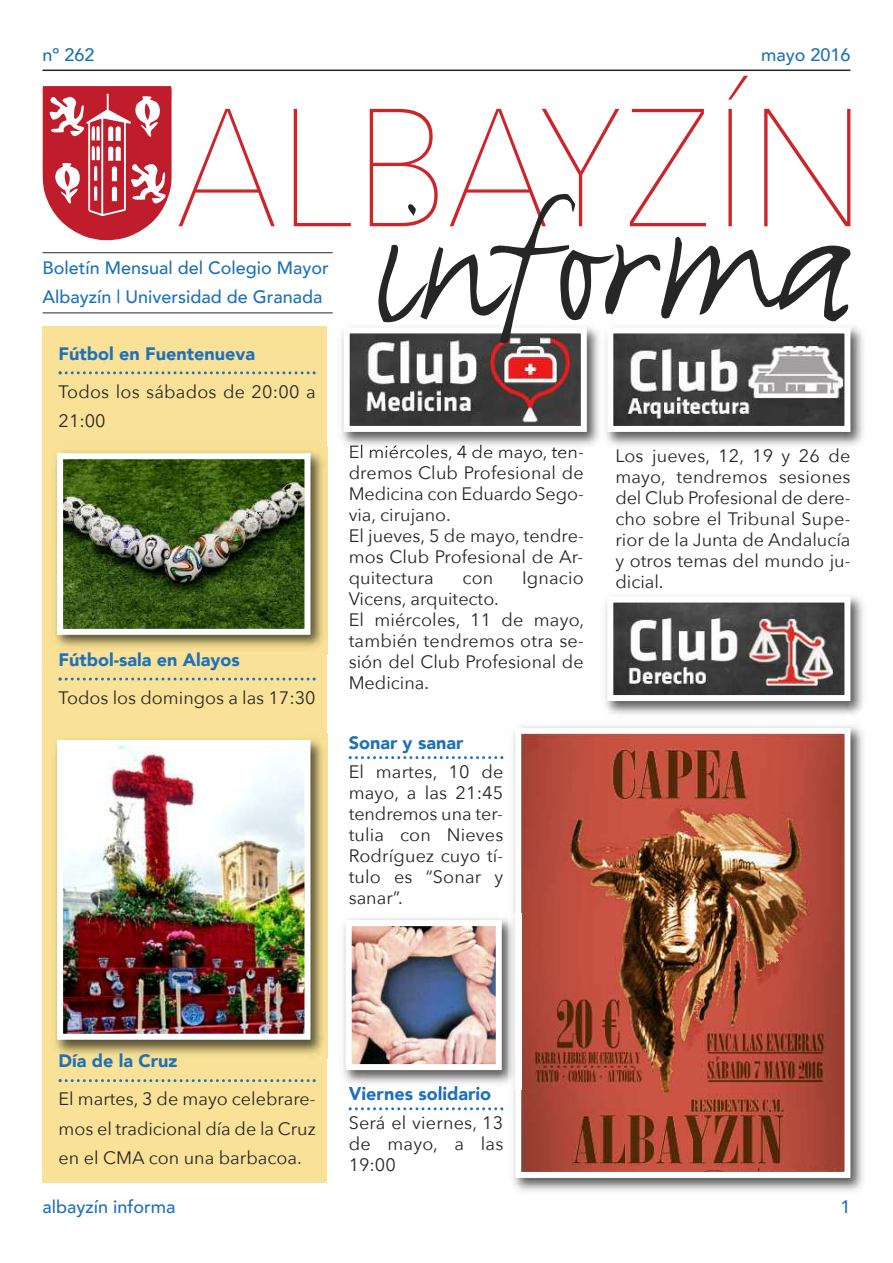
<style>
.page{position:relative;width:893px;height:1263px;background:#fff}
.page>*{position:absolute;margin:0;border:0;box-sizing:border-box;transform-origin:0 0}
.t1{font:18px/21px "Avenir Next";color:#272627;text-align:justify}
.t2{font:500 18px/28.7px "Avenir";color:#1f71b9}
.t3{font:900 18px "Avenir";color:#1f71b9}
</style>
<div class="page">
<svg style="left:43px;top:86px;width:129px;height:155px"></svg>
<svg style="left:179px;top:76px;width:671px;height:150px"></svg>
<hr style="left:43px;top:252px;width:290px;height:1px;background:#272627">
<hr style="left:43px;top:312px;width:290px;height:1px;background:#272627">
<div style="left:43px;top:326px;width:284px;height:856px;background:#f9e197"></div>
<hr style="left:43px;top:70px;width:807px;height:1px;background:#272627">
<svg style="left:59px;top:371px;width:257px;height:3px"></svg>
<img style="left:51px;top:446px;width:277px;height:209px">
<img style="left:64px;top:460px;width:239px;height:168px">
<div style="left:57px;top:453px;width:253px;height:182px;border:6px solid #fff"></div>
<img style="left:341px;top:327px;width:523px;height:124px">
<img style="left:350px;top:445px;width:74px;height:6px">
<img style="left:351px;top:334px;width:229px;height:91px">
<div style="left:344px;top:327px;width:243px;height:105px;border:6px solid #fff"></div>
<svg style="left:378px;top:193px;width:472px;height:150px"></svg>
<svg style="left:59px;top:677px;width:257px;height:3px"></svg>
<img style="left:51px;top:733px;width:277px;height:326px">
<img style="left:64px;top:747px;width:239px;height:286px">
<div style="left:57px;top:740px;width:253px;height:300px;border:6px solid #fff"></div>
<svg style="left:59px;top:1079px;width:257px;height:3px"></svg>
<img style="left:614px;top:334px;width:229px;height:91px">
<div style="left:607px;top:327px;width:243px;height:105px;border:6px solid #fff"></div>
<img style="left:513px;top:726px;width:351px;height:466px">
<img style="left:522px;top:735px;width:321px;height:436px">
<div style="left:515px;top:728px;width:335px;height:450px;border:6px solid #fff"></div>
<svg style="left:349px;top:756px;width:154px;height:3px"></svg>
<img style="left:605px;top:596px;width:258px;height:119px">
<img style="left:614px;top:603px;width:229px;height:91px">
<div style="left:607px;top:596px;width:243px;height:105px;border:6px solid #fff"></div>
<svg style="left:349px;top:1107px;width:154px;height:3px"></svg>
<img style="left:343px;top:914px;width:179px;height:175px">
<img style="left:349px;top:1087px;width:75px;height:2px">
<img style="left:353px;top:927px;width:142px;height:136px">
<div style="left:346px;top:920px;width:156px;height:150px;border:6px solid #fff"></div>
<p class="t2" style="left:43px;top:40px;width:53px">nº 262</p>
<p class="t2" style="left:761px;top:40px;width:91px">mayo 2016</p>
<p class="t2" style="left:43px;top:254px;width:288px">Boletín Mensual del Colegio Mayor<br>Albayzín | Universidad de Granada</p>
<p class="t3" style="left:59px;top:342px;width:198px">Fútbol en Fuentenueva</p>
<p class="t1" style="left:59px;top:377px;width:259px;line-height:29.5px">Todos los sábados de 20:00 a<br>21:00</p>
<p class="t3" style="left:59px;top:648px;width:183px">Fútbol-sala en Alayos</p>
<p class="t1" style="left:59px;top:687px;width:259px">Todos los domingos a las 17:30</p>
<p class="t1" style="left:349px;top:442px;width:237px;text-align:left">El miércoles, 4 de mayo, ten&shy;dremos Club Profesional de<br>Medicina con Eduardo Sego&shy;via, cirujano.<br>El jueves, 5 de mayo, tendre&shy;mos Club Profesional de Ar&shy;quitectura</p>
<p class="t1" style="left:462px;top:568px;width:32px">con</p>
<p class="t1" style="left:522px;top:568px;width:63px">Ignacio</p>
<p class="t1" style="left:349px;top:589px;width:237px;text-align:left">Vicens, arquitecto.<br>El miércoles, 11 de mayo, también tendremos otra se&shy;sión del Club Profesional de<br>Medicina.</p>
<p class="t3" style="left:349px;top:730px;width:116px">Sonar y sanar</p>
<p class="t1" style="left:349px;top:762px;width:156px">El martes, 10 de mayo, a las 21:45 tendremos una ter&shy;tulia con Nieves Rodríguez cuyo tí&shy;tulo es “Sonar y sanar”.</p>
<p class="t1" style="left:615px;top:446px;width:237px">Los jueves, 12, 19 y 26 de mayo, tendremos sesiones del Club Profesional de dere&shy;cho sobre el Tribunal Supe&shy;rior de la Junta de Andalucía y otros temas del mundo ju&shy;dicial.</p>
<p class="t3" style="left:59px;top:1049px;width:120px">Día de la Cruz</p>
<p class="t1" style="left:59px;top:1085px;width:259px;line-height:29.5px">El martes, 3 de mayo celebrare&shy;mos el tradicional día de la Cruz en el CMA con una barbacoa.</p>
<p class="t3" style="left:349px;top:1082px;width:144px">Viernes solidario</p>
<p class="t1" style="left:349px;top:1113px;width:156px">Será el viernes, 13 de mayo, a las 19:00</p>
<p class="t2" style="left:43px;top:1193px;width:135px">albayzín informa</p>
<p class="t2" style="left:840px;top:1193px;width:12px">1</p>
</div>
